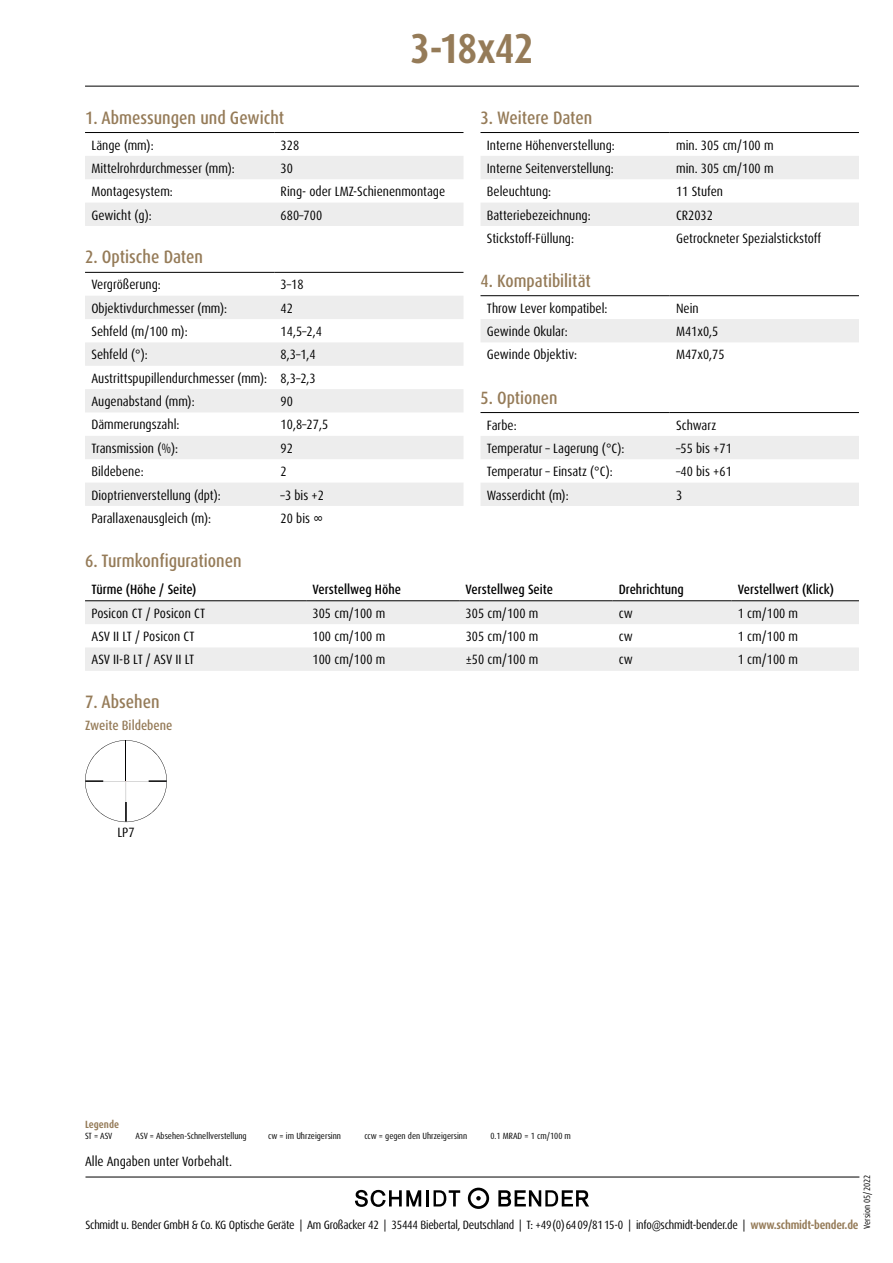
<style>
.page{position:relative;width:893px;height:1263px;background:#fff}
.page>*{position:absolute;margin:0;border:0;box-sizing:border-box;transform-origin:0 0}
.t1{font:700 condensed 42px "Dax Pro";letter-spacing:-.02em;color:#957b58}
.t2{font:500 condensed 18px "Dax Pro";color:#957b58}
.t3{font:500 condensed 17.85px "Dax Pro";color:#957b58}
.t4{font:condensed 13.5px/23.4px "Dax Pro";color:#000;text-align:justify}
.t5{font:500 condensed 13.5px "Dax Pro";color:#000}
.t6{font:500 condensed 13.5px "Dax Pro";color:#957b58}
.t7{font:condensed 12px "Dax Pro";letter-spacing:-.02em;color:#000}
.t8{font:700 condensed 10.5px "Dax Pro";color:#957b58}
.t9{font:condensed 9px "Dax Pro";color:#000}
.s1{font-weight:700;color:#957b58}
</style>
<div class="page">
<svg style="left:355px;top:1190px;width:66px;height:17px"></svg>
<svg style="left:468px;top:1188px;width:21px;height:21px"></svg>
<hr style="left:426px;top:1190px;width:3px;height:16px;background:#000">
<svg style="left:498px;top:1190px;width:91px;height:16px"></svg>
<svg style="left:434px;top:1190px;width:26px;height:16px"></svg>
<hr style="left:85px;top:1177px;width:774px;height:1px;background:#000">
<hr style="left:85px;top:86px;width:774px;height:1px;background:#000">
<svg style="left:85px;top:740px;width:82px;height:82px"></svg>
<svg style="left:85px;top:156px;width:378px;height:70px"></svg>
<hr style="left:85px;top:132px;width:189px;height:1px;background:#000">
<hr style="left:274px;top:132px;width:189px;height:1px;background:#000">
<svg style="left:481px;top:156px;width:378px;height:70px"></svg>
<hr style="left:480px;top:132px;width:190px;height:1px;background:#000">
<hr style="left:670px;top:132px;width:189px;height:1px;background:#000">
<svg style="left:480px;top:296px;width:379px;height:46px"></svg>
<hr style="left:480px;top:295px;width:190px;height:1px;background:#000">
<hr style="left:670px;top:295px;width:189px;height:1px;background:#000">
<svg style="left:481px;top:413px;width:378px;height:93px"></svg>
<hr style="left:480px;top:412px;width:190px;height:1px;background:#000">
<hr style="left:670px;top:412px;width:189px;height:1px;background:#000">
<svg style="left:85px;top:296px;width:378px;height:210px;fill:#ededed"></svg>
<hr style="left:85px;top:272px;width:189px;height:1px;background:#000">
<hr style="left:274px;top:272px;width:189px;height:1px;background:#000">
<svg style="left:85px;top:601px;width:774px;height:70px;fill:#ededed"></svg>
<hr style="left:85px;top:600px;width:221px;height:1px;background:#000">
<hr style="left:306px;top:600px;width:153px;height:1px;background:#000">
<hr style="left:459px;top:600px;width:153px;height:1px;background:#000">
<hr style="left:612px;top:600px;width:119px;height:1px;background:#000">
<hr style="left:731px;top:600px;width:128px;height:1px;background:#000">
<h2 class="t2" style="left:85px;top:106px;width:201px">1. Abmessungen und Gewicht</h2>
<h1 class="t1" style="left:410px;top:21px;width:125px">3-18x42</h1>
<h2 class="t2" style="left:480px;top:106px;width:113px">3. Weitere Daten</h2>
<p class="t4" style="left:91px;top:133px;width:64px">Länge (mm):</p>
<p class="t4" style="left:281px;top:133px;width:20px">328</p>
<p class="t4" style="left:91px;top:157px;width:145px">Mittelrohrdurchmesser (mm):</p>
<p class="t4" style="left:281px;top:157px;width:14px">30</p>
<p class="t4" style="left:91px;top:180px;width:83px">Montagesystem:</p>
<p class="t4" style="left:281px;top:180px;width:166px">Ring- oder LMZ-Schienenmontage</p>
<p class="t4" style="left:91px;top:203px;width:62px">Gewicht (g):</p>
<p class="t4" style="left:281px;top:203px;width:43px">680–700</p>
<h2 class="t2" style="left:85px;top:246px;width:120px">2. Optische Daten</h2>
<p class="t4" style="left:91px;top:273px;width:71px">Vergrößerung:</p>
<p class="t4" style="left:281px;top:273px;width:24px">3–18</p>
<p class="t4" style="left:91px;top:296px;width:137px">Objektivdurchmesser (mm):</p>
<p class="t4" style="left:281px;top:296px;width:14px">42</p>
<p class="t4" style="left:91px;top:320px;width:98px">Sehfeld (m/100 m):</p>
<p class="t4" style="left:281px;top:320px;width:43px">14,5–2,4</p>
<p class="t4" style="left:91px;top:343px;width:58px">Sehfeld (°):</p>
<p class="t4" style="left:91px;top:343px;width:226px;text-indent:189px">8,3–1,4<br>Austrittspupillendurchmesser (mm): 8,3–2,3<br>Augenabstand (mm):</p>
<p class="t4" style="left:281px;top:390px;width:14px">90</p>
<p class="t4" style="left:91px;top:413px;width:90px">Dämmerungszahl:</p>
<p class="t4" style="left:281px;top:413px;width:49px">10,8–27,5</p>
<p class="t4" style="left:91px;top:437px;width:88px">Transmission (%):</p>
<p class="t4" style="left:281px;top:437px;width:14px">92</p>
<p class="t4" style="left:91px;top:460px;width:54px">Bildebene:</p>
<p class="t4" style="left:281px;top:460px;width:8px">2</p>
<p class="t4" style="left:91px;top:483px;width:131px">Dioptrienverstellung (dpt):</p>
<p class="t4" style="left:281px;top:483px;width:45px">–3 bis +2</p>
<p class="t4" style="left:91px;top:507px;width:121px">Parallaxenausgleich (m):</p>
<p class="t4" style="left:281px;top:507px;width:44px">20 bis ∞</p>
<h2 class="t2" style="left:85px;top:549px;width:158px">6. Turmkonfigurationen</h2>
<p class="t4" style="left:487px;top:133px;width:129px">Interne Höhenverstellung:</p>
<p class="t4" style="left:676px;top:133px;width:99px">min. 305 cm/100 m</p>
<p class="t4" style="left:487px;top:157px;width:128px">Interne Seitenverstellung:</p>
<p class="t4" style="left:676px;top:157px;width:99px">min. 305 cm/100 m</p>
<p class="t4" style="left:487px;top:180px;width:66px">Beleuchtung:</p>
<p class="t4" style="left:676px;top:180px;width:48px">11 Stufen</p>
<p class="t4" style="left:487px;top:203px;width:105px">Batteriebezeichnung:</p>
<p class="t4" style="left:676px;top:203px;width:38px">CR2032</p>
<p class="t4" style="left:487px;top:227px;width:89px">Stickstoff-Füllung:</p>
<p class="t4" style="left:676px;top:227px;width:147px">Getrockneter Spezialstickstoff</p>
<h3 class="t3" style="left:480px;top:269px;width:112px">4. Kompatibilität</h3>
<p class="t4" style="left:487px;top:296px;width:122px">Throw Lever kompatibel:</p>
<p class="t4" style="left:676px;top:296px;width:24px">Nein</p>
<p class="t4" style="left:487px;top:320px;width:82px">Gewinde Okular:</p>
<p class="t4" style="left:676px;top:320px;width:44px">M41x0,5</p>
<p class="t4" style="left:487px;top:343px;width:92px">Gewinde Objektiv:</p>
<p class="t4" style="left:676px;top:343px;width:50px">M47x0,75</p>
<h3 class="t3" style="left:480px;top:386px;width:79px">5. Optionen</h3>
<p class="t4" style="left:487px;top:413px;width:31px">Farbe:</p>
<p class="t4" style="left:676px;top:413px;width:42px">Schwarz</p>
<p class="t4" style="left:487px;top:437px;width:139px">Temperatur – Lagerung (°C):</p>
<p class="t4" style="left:676px;top:437px;width:57px">–55 bis +71</p>
<p class="t4" style="left:487px;top:460px;width:128px">Temperatur – Einsatz (°C):</p>
<p class="t4" style="left:676px;top:460px;width:57px">–40 bis +61</p>
<p class="t4" style="left:487px;top:483px;width:83px">Wasserdicht (m):</p>
<p class="t4" style="left:676px;top:483px;width:8px">3</p>
<p class="t5" style="left:91px;top:581px;width:107px">Türme (Höhe / Seite)</p>
<p class="t5" style="left:313px;top:581px;width:90px">Verstellweg Höhe</p>
<p class="t5" style="left:466px;top:581px;width:89px">Verstellweg Seite</p>
<p class="t5" style="left:619px;top:581px;width:67px">Drehrichtung</p>
<p class="t5" style="left:738px;top:581px;width:98px">Verstellwert (Klick)</p>
<p class="t4" style="left:91px;top:601px;width:115px">Posicon CT / Posicon CT</p>
<p class="t4" style="left:313px;top:601px;width:74px">305 cm/100 m</p>
<p class="t4" style="left:466px;top:601px;width:74px">305 cm/100 m</p>
<p class="t4" style="left:619px;top:601px;width:16px">cw</p>
<p class="t4" style="left:738px;top:601px;width:62px">1 cm/100 m</p>
<p class="t4" style="left:91px;top:625px;width:105px">ASV II LT / Posicon CT</p>
<p class="t4" style="left:313px;top:625px;width:74px">100 cm/100 m</p>
<p class="t4" style="left:466px;top:625px;width:74px">305 cm/100 m</p>
<p class="t4" style="left:619px;top:625px;width:16px">cw</p>
<p class="t4" style="left:738px;top:625px;width:62px">1 cm/100 m</p>
<p class="t4" style="left:91px;top:648px;width:104px">ASV II-B LT / ASV II LT</p>
<p class="t4" style="left:313px;top:648px;width:74px">100 cm/100 m</p>
<p class="t4" style="left:466px;top:648px;width:74px">±50 cm/100 m</p>
<p class="t4" style="left:619px;top:648px;width:16px">cw</p>
<p class="t4" style="left:738px;top:648px;width:62px">1 cm/100 m</p>
<h2 class="t2" style="left:85px;top:690px;width:76px">7. Absehen</h2>
<p class="t6" style="left:85px;top:716px;width:89px">Zweite Bildebene</p>
<p class="t4" style="left:117px;top:821px;width:19px">LP7</p>
<p class="t8" style="left:85px;top:1118px;width:36px">Legende</p>
<p class="t4" style="left:85px;top:1150px;width:149px">Alle Angaben unter Vorbehalt.</p>
<p class="t9" style="left:85px;top:1130px;width:29px">ST = ASV</p>
<p class="t9" style="left:136px;top:1130px;width:113px">ASV = Absehen-Schnellverstellung</p>
<p class="t9" style="left:268px;top:1130px;width:74px">cw = im Uhrzeigersinn</p>
<p class="t9" style="left:364px;top:1130px;width:104px">ccw = gegen den Uhrzeigersinn</p>
<p class="t9" style="left:490px;top:1130px;width:82px">0.1 MRAD = 1 cm/100 m</p>
<p class="t9" style="left:861px;top:1229px;width:56px;rotate:-90deg">Version 05/2022</p>
<p class="t7" style="left:85px;top:1217px;width:775px">Schmidt u. Bender GmbH &amp; Co. KG Optische Geräte | Am Großacker 42 | 35444 Biebertal, Deutschland | T: +49(0)6409/8115-0 | info@schmidt-bender.de | <span class="s1">www.schmidt-bender.de</span></p>
</div>
